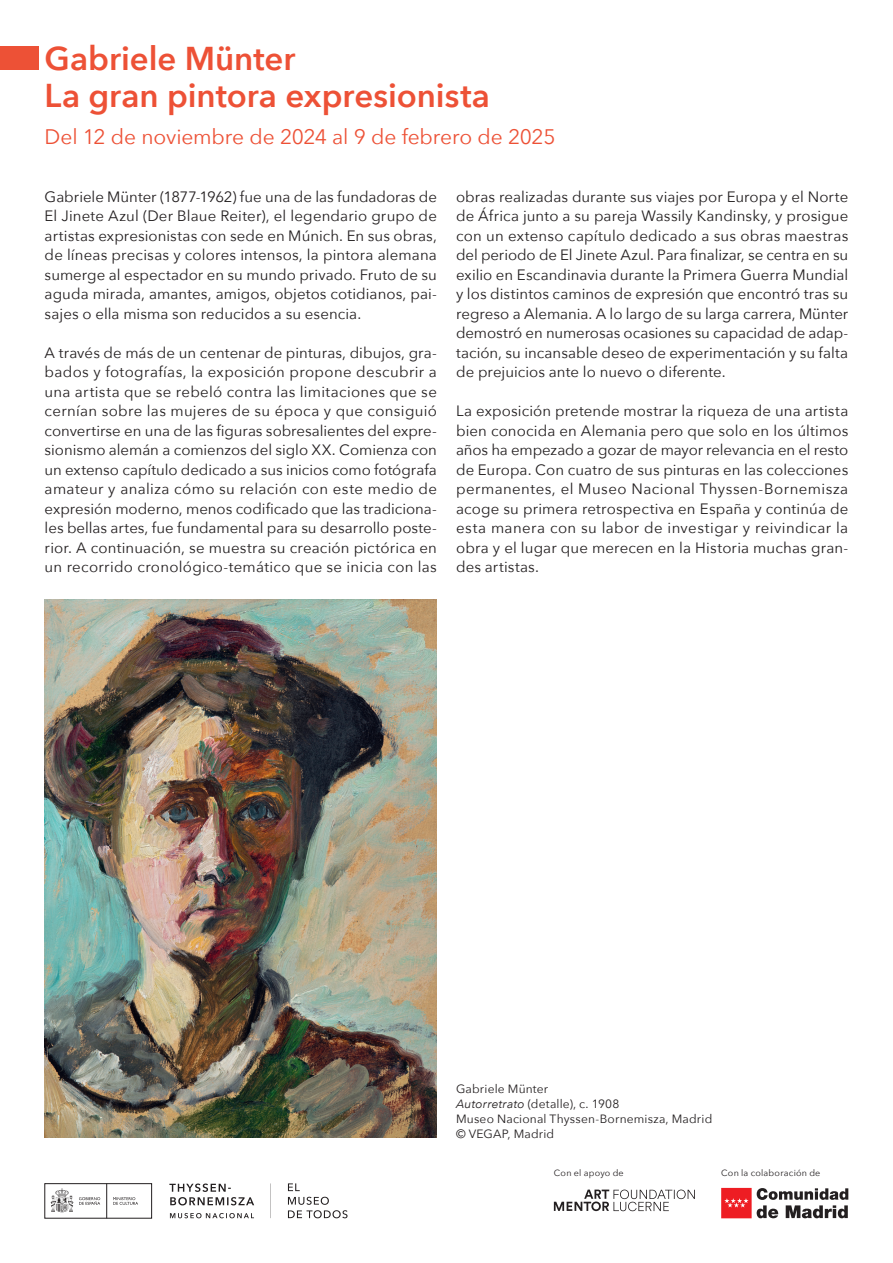
<style>
.page{position:relative;width:893px;height:1263px;background:#fff}
.page>*{position:absolute;margin:0;border:0;box-sizing:border-box;transform-origin:0 0}
.t1{font:600 33px "Avenir Next";color:#ed5136}
.t2{font:21px "Avenir Next";letter-spacing:-.01em;color:#ed5136}
.P_-ES{font:15px/19.5px "Avenir Next";letter-spacing:.01em;color:#231f20;text-align:justify}
.t3{font:12px "Avenir Next";letter-spacing:.015em;color:#231f20}
.t4{font:9px "Avenir Next";letter-spacing:.025em;color:#231f20}
.s1{font-style:italic}
</style>
<div class="page">
<div style="left:0;top:46px;width:39px;height:24px;background:#ed5136"></div>
<svg style="left:270px;top:1183px;width:77px;height:35px"></svg>
<svg style="left:169px;top:1183px;width:85px;height:22px"></svg>
<svg style="left:170px;top:1213px;width:84px;height:5px"></svg>
<svg style="left:113px;top:1197px;width:25px;height:8px"></svg>
<svg style="left:79px;top:1197px;width:21px;height:8px"></svg>
<hr style="left:106px;top:1183px;width:1px;height:35px;background:#231f20">
<div style="left:45px;top:1183px;width:107px;height:35px;border:1px solid #231f20"></div>
<svg style="left:51px;top:1188px;width:22px;height:24px"></svg>
<img style="left:45px;top:600px;width:392px;height:537px">
<svg style="left:721px;top:1188px;width:127px;height:30px"></svg>
<svg style="left:554px;top:1189px;width:141px;height:22px"></svg>
<h2 class="t1" style="left:45px;top:30px;width:252px">Gabriele Münter</h2>
<h2 class="t1" style="left:45px;top:67px;width:447px">La gran pintora expresionista</h2>
<h3 class="t2" style="left:45px;top:119px;width:512px">Del 12 de noviembre de 2024 al 9 de febrero de 2025</h3>
<p class="P_-ES" style="left:45px;top:186px;width:394px">Gabriele Münter (1877-1962) fue una de las fundadoras de El Jinete Azul (Der Blaue Reiter), el legendario grupo de artistas expresionistas con sede en Múnich. En sus obras, de líneas precisas y colores intensos, la pintora alemana sumerge al espectador en su mundo privado. Fruto de su aguda mirada, amantes, amigos, objetos cotidianos, pai&shy;sajes o ella misma son reducidos a su esencia.</p>
<p class="P_-ES" style="left:45px;top:342px;width:394px">A través de más de un centenar de pinturas, dibujos, gra&shy;bados y fotografías, la exposición propone descubrir a una artista que se rebeló contra las limitaciones que se cernían sobre las mujeres de su época y que consiguió convertirse en una de las figuras sobresalientes del expre&shy;sionismo alemán a comienzos del siglo XX. Comienza con un extenso capítulo dedicado a sus inicios como fotógrafa amateur y analiza cómo su relación con este medio de expresión moderno, menos codificado que las tradiciona&shy;les bellas artes, fue fundamental para su desarrollo poste&shy;rior. A continuación, se muestra su creación pictórica en un recorrido cronológico-temático que se inicia con las</p>
<p class="P_-ES" style="left:456px;top:186px;width:394px">obras realizadas durante sus viajes por Europa y el Norte de África junto a su pareja Wassily Kandinsky, y prosigue con un extenso capítulo dedicado a sus obras maestras del periodo de El Jinete Azul. Para finalizar, se centra en su exilio en Escandinavia durante la Primera Guerra Mundial y los distintos caminos de expresión que encontró tras su regreso a Alemania. A lo largo de su larga carrera, Münter demostró en numerosas ocasiones su capacidad de adap&shy;tación, su incansable deseo de experimentación y su falta de prejuicios ante lo nuevo o diferente.</p>
<p class="P_-ES" style="left:456px;top:401px;width:394px">La exposición pretende mostrar la riqueza de una artista bien conocida en Alemania pero que solo en los últimos años ha empezado a gozar de mayor relevancia en el resto de Europa. Con cuatro de sus pinturas en las colecciones permanentes, el Museo Nacional Thyssen-Bornemisza acoge su primera retrospectiva en España y continúa de esta manera con su labor de investigar y reivindicar la obra y el lugar que merecen en la Historia muchas gran&shy;des artistas.</p>
<p class="t3" style="left:456px;top:1078px;width:94px">Gabriele Münter</p>
<p class="t3" style="left:456px;top:1093px;width:165px"><span class="s1">Autorretrato</span> (detalle), c. 1908</p>
<p class="t3" style="left:456px;top:1108px;width:258px">Museo Nacional Thyssen-Bornemisza, Madrid</p>
<p class="t3" style="left:456px;top:1123px;width:100px">© VEGAP, Madrid</p>
<p class="t4" style="left:554px;top:1165px;width:71px">Con el apoyo de</p>
<p class="t4" style="left:721px;top:1165px;width:101px">Con la colaboración de</p>
</div>
